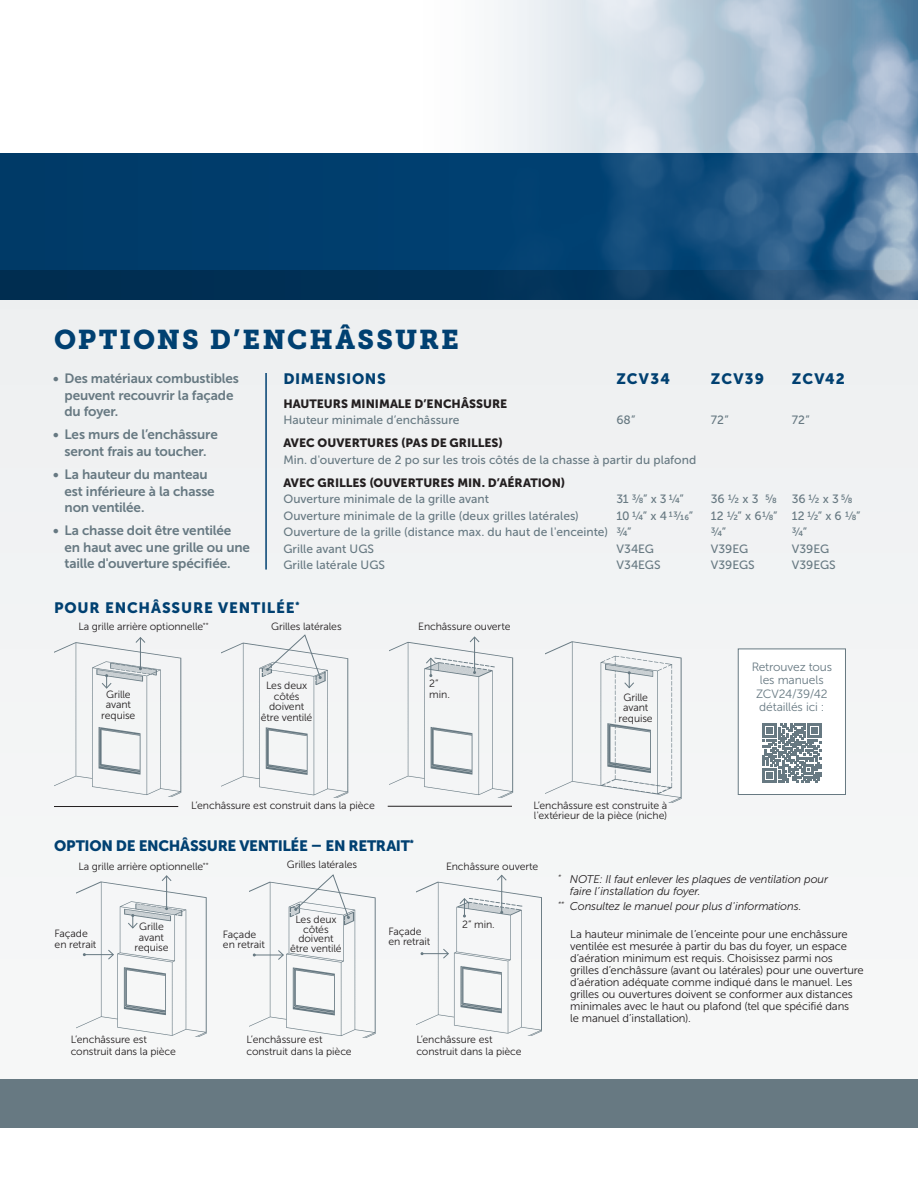
<style>
.page{position:relative;width:918px;height:1188px;background:#fff}
.page>*{position:absolute;margin:0;border:0;box-sizing:border-box;transform-origin:0 0}
.t1{font:27px "Museo Slab 900";letter-spacing:.075em;color:#004071}
.t2{font:15px "Museo Sans 900";letter-spacing:.045em;color:#004071}
.t3{font:15px "Museo Sans 900";letter-spacing:-.02em;color:#004071}
.t4{font:13.5px/16.5px "Museo Sans 700";letter-spacing:-.01em;color:#677982}
.t5{font:12px "Museo Sans 500";letter-spacing:.005em;color:#677982}
.t6{font:12px "Museo Sans 900";color:#231f20}
.t7{font:12px/13.5px "Museo Sans 300";letter-spacing:-.01em;color:#677982;text-align:center}
.t8{font:11.25px/12px "Museo Sans 300";letter-spacing:-.01em;color:#231f20}
.t9{font:italic 11.25px/12px "Museo Sans 300";letter-spacing:-.01em;color:#231f20}
.t10{font:10.5px/10.5px "Museo Sans 300";letter-spacing:-.01em;color:#231f20}
</style>
<div class="page">
<div style="left:0;top:271px;width:918px;height:808px;background:#f1f3f4"></div>
<img style="left:54px;top:642px;width:128px;height:155px">
<hr style="left:140px;top:638px;width:1px;height:31px;background:#677982">
<svg style="left:135px;top:637px;width:11px;height:6px"></svg>
<svg style="left:101px;top:674px;width:11px;height:15px"></svg>
<img style="left:545px;top:641px;width:137px;height:161px">
<svg style="left:624px;top:671px;width:10px;height:17px"></svg>
<img style="left:221px;top:642px;width:127px;height:156px">
<svg style="left:266px;top:634px;width:56px;height:45px"></svg>
<img style="left:390px;top:642px;width:124px;height:156px">
<hr style="left:474px;top:637px;width:1px;height:36px;background:#677982">
<svg style="left:469px;top:636px;width:11px;height:7px"></svg>
<svg style="left:426px;top:658px;width:10px;height:19px"></svg>
<div style="left:0;top:153px;width:918px;height:147px;background:linear-gradient(to bottom,#004072,#00335b)"></div>
<div style="left:0;top:1079px;width:918px;height:49px;background:#677982"></div>
<img style="left:400px;top:0;width:518px;height:300px">
<img style="left:417px;top:881px;width:125px;height:154px">
<hr style="left:501px;top:875px;width:1px;height:37px;background:#677982">
<svg style="left:497px;top:875px;width:10px;height:6px"></svg>
<svg style="left:459px;top:898px;width:11px;height:20px"></svg>
<svg style="left:421px;top:948px;width:28px;height:11px"></svg>
<img style="left:250px;top:881px;width:126px;height:157px">
<svg style="left:294px;top:874px;width:56px;height:45px"></svg>
<svg style="left:253px;top:950px;width:31px;height:10px"></svg>
<img style="left:76px;top:881px;width:131px;height:155px">
<hr style="left:166px;top:876px;width:1px;height:33px;background:#677982">
<svg style="left:162px;top:875px;width:10px;height:6px"></svg>
<svg style="left:128px;top:914px;width:10px;height:15px"></svg>
<svg style="left:83px;top:949px;width:31px;height:11px"></svg>
<hr style="left:265px;top:373px;width:2px;height:197px;background:#004071">
<div style="left:738px;top:649px;width:107px;height:146px;background:#fff"></div>
<svg style="left:762px;top:723px;width:59px;height:59px"></svg>
<div style="left:738px;top:649px;width:108px;height:146px;border:1px solid #677982"></div>
<hr style="left:54px;top:806px;width:124px;height:1px;background:#231f20">
<hr style="left:388px;top:806px;width:124px;height:1px;background:#231f20">
<h1 class="t1" style="left:54px;top:323px;width:407px">OPTIONS D’ENCHÂSSURE</h1>
<p class="t4" style="left:65px;top:370px;width:176px;text-indent:-11px">• Des matériaux combustibles peuvent recouvrir la façade du foyer.</p>
<p class="t4" style="left:53px;top:426px;width:166px;text-align:center">• Les murs de l’enchâssure seront frais au toucher.</p>
<p class="t4" style="left:65px;top:466px;width:152px;text-indent:-11px">• La hauteur du manteau est inférieure à la chasse non ventilée.</p>
<p class="t4" style="left:65px;top:522px;width:187px;text-indent:-11px">• La chasse doit être ventilée en haut avec une grille ou une taille d'ouverture spécifiée.</p>
<h2 class="t2" style="left:283px;top:370px;width:104px">DIMENSIONS</h2>
<h2 class="t2" style="left:616px;top:370px;width:55px">ZCV34</h2>
<h2 class="t2" style="left:711px;top:370px;width:55px">ZCV39</h2>
<h2 class="t2" style="left:792px;top:370px;width:55px">ZCV42</h2>
<p class="t6" style="left:283px;top:396px;width:225px">HAUTEURS MINIMALE D’ENCHÂSSURE</p>
<p class="t5" style="left:283px;top:413px;width:178px">Hauteur minimale d’enchâssure</p>
<p class="t5" style="left:616px;top:413px;width:21px">68”</p>
<p class="t5" style="left:711px;top:413px;width:19px">72”</p>
<p class="t5" style="left:792px;top:413px;width:19px">72”</p>
<p class="t6" style="left:283px;top:436px;width:221px">AVEC OUVERTURES (PAS DE GRILLES)</p>
<p class="t5" style="left:283px;top:453px;width:414px">Min. d'ouverture de 2 po sur les trois côtés de la chasse à partir du plafond</p>
<p class="t6" style="left:283px;top:476px;width:284px">AVEC GRILLES (OUVERTURES MIN. D’AÉRATION)</p>
<p class="t5" style="left:283px;top:493px;width:207px">Ouverture minimale de la grille avant</p>
<p class="t5" style="left:616px;top:493px;width:69px">31 3/8” x 3 1/4”</p>
<p class="t5" style="left:711px;top:493px;width:67px">36 ½ x 3 5/8</p>
<p class="t5" style="left:792px;top:493px;width:62px">36 ½ x 3 5/8</p>
<p class="t5" style="left:283px;top:509px;width:297px">Ouverture minimale de la grille (deux grilles latérales)</p>
<p class="t5" style="left:616px;top:509px;width:78px">10 1/4” x 4 13/16”</p>
<p class="t5" style="left:711px;top:509px;width:151px">12 ½” x 6 1/8” 12 ½” x 6 1/8”</p>
<p class="t5" style="left:283px;top:526px;width:350px">Ouverture de la grille (distance max. du haut de l'enceinte) 3/4”</p>
<p class="t5" style="left:711px;top:526px;width:17px">3/4”</p>
<p class="t5" style="left:792px;top:526px;width:17px">3/4”</p>
<p class="t5" style="left:283px;top:542px;width:92px">Grille avant UGS</p>
<p class="t5" style="left:616px;top:542px;width:39px">V34EG</p>
<p class="t5" style="left:711px;top:542px;width:39px">V39EG</p>
<p class="t5" style="left:792px;top:542px;width:39px">V39EG</p>
<p class="t5" style="left:283px;top:559px;width:103px">Grille latérale UGS</p>
<p class="t5" style="left:616px;top:559px;width:46px">V34EGS</p>
<p class="t5" style="left:711px;top:559px;width:45px">V39EGS</p>
<p class="t5" style="left:792px;top:559px;width:45px">V39EGS</p>
<h2 class="t2" style="left:54px;top:599px;width:247px">POUR ENCHÂSSURE VENTILÉE<sup>*</sup></h2>
<p class="t10" style="left:78px;top:622px;width:132px">La grille arrière optionnelle<sup>**</sup></p>
<p class="t10" style="left:101px;top:689px;width:36px;text-align:center">Grille avant requise</p>
<p class="t10" style="left:271px;top:622px;width:72px">Grilles latérales</p>
<p class="t10" style="left:418px;top:622px;width:94px">Enchâssure ouverte</p>
<p class="t10" style="left:261px;top:680px;width:53px;text-align:center">Les deux côtés doivent être ventilé</p>
<p class="t10" style="left:429px;top:679px;width:22px">2” min.</p>
<p class="t10" style="left:619px;top:692px;width:36px;text-align:center">Grille avant requise</p>
<p class="t10" style="left:191px;top:800px;width:185px">L’enchâssure est construit dans la pièce</p>
<h2 class="t3" style="left:54px;top:837px;width:361px">OPTION DE ENCHÂSSURE VENTILÉE – EN RETRAIT<sup>*</sup></h2>
<p class="t10" style="left:533px;top:800px;width:135px">L’enchâssure est construite à l'extérieur de la pièce (niche)</p>
<p class="t7" style="left:752px;top:660px;width:82px">Retrouvez tous les manuels<br>ZCV24/39/42 détaillés ici :</p>
<p class="t10" style="left:78px;top:862px;width:132px">La grille arrière optionnelle<sup>**</sup></p>
<p class="t10" style="left:55px;top:928px;width:43px">Façade en retrait</p>
<p class="t10" style="left:134px;top:922px;width:36px;text-align:center">Grille avant requise</p>
<p class="t10" style="left:223px;top:929px;width:43px">Façade en retrait</p>
<p class="t10" style="left:287px;top:859px;width:72px">Grilles latérales</p>
<p class="t10" style="left:290px;top:914px;width:53px;line-height:9.8px;text-align:center">Les deux côtés doivent être ventilé</p>
<p class="t10" style="left:446px;top:862px;width:94px">Enchâssure ouverte</p>
<p class="t10" style="left:388px;top:926px;width:43px">Façade en retrait</p>
<p class="t10" style="left:462px;top:919px;width:34px">2” min.</p>
<p class="t9" style="left:570px;top:873px;width:260px;text-indent:-12px"><sup>*</sup> NOTE: Il faut enlever les plaques de ventilation pour faire l’installation du foyer.</p>
<p class="t9" style="left:558px;top:900px;width:245px"><sup>**</sup> Consultez le manuel pour plus d'informations.</p>
<p class="t8" style="left:570px;top:928px;width:295px">La hauteur minimale de l’enceinte pour une enchâssure ventilée est mesurée à partir du bas du foyer, un espace d’aération minimum est requis. Choisissez parmi nos grilles d’enchâssure (avant ou latérales) pour une ouverture d’aération adéquate comme indiqué dans le manuel. Les grilles ou ouvertures doivent se conformer aux distances minimales avec le haut ou plafond (tel que spécifié dans<br>le manuel d’installation).</p>
<p class="t10" style="left:71px;top:1034px;width:107px;line-height:12px">L’enchâssure est construit dans la pièce</p>
<p class="t10" style="left:247px;top:1034px;width:107px;line-height:12px">L’enchâssure est construit dans la pièce</p>
<p class="t10" style="left:416px;top:1034px;width:107px;line-height:12px">L’enchâssure est construit dans la pièce</p>
</div>
